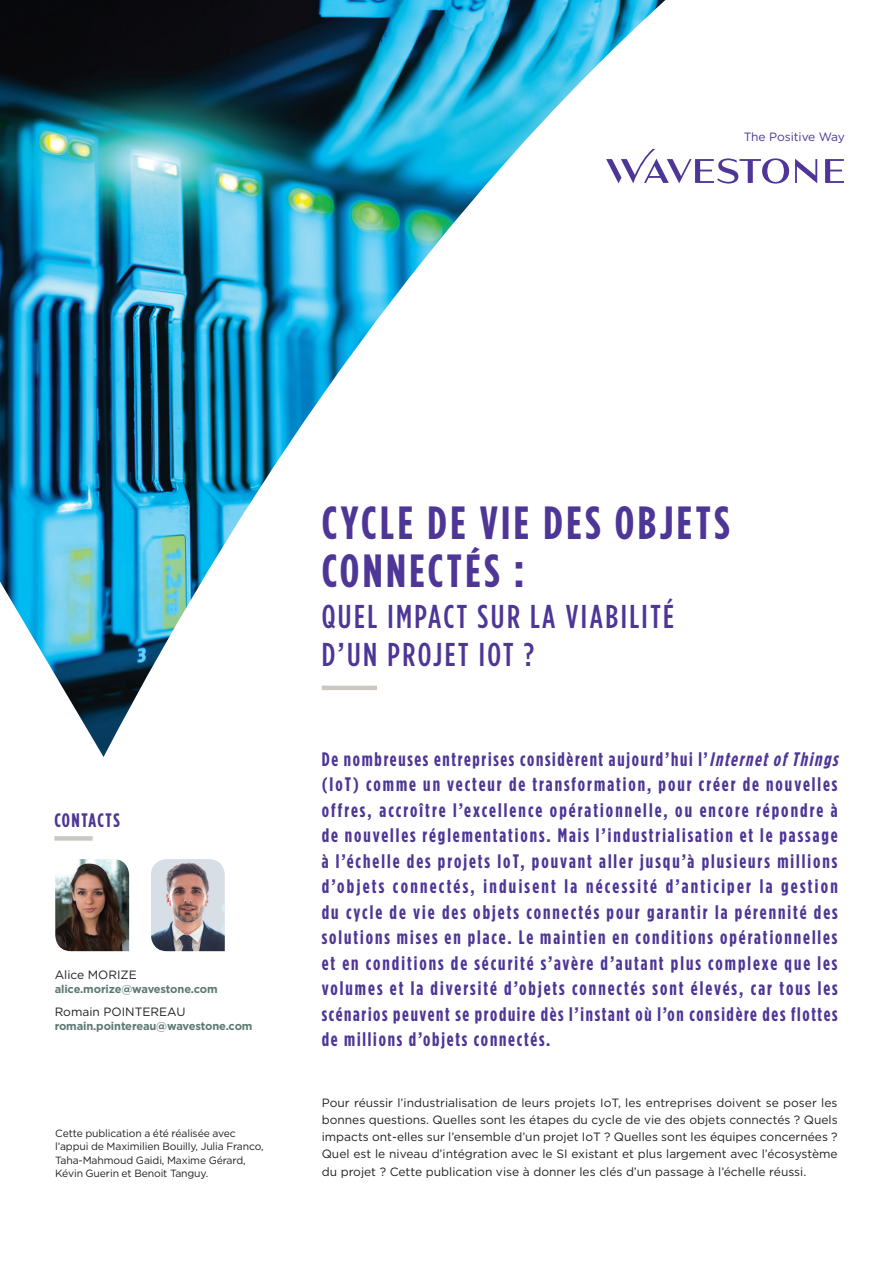
<style>
.page{position:relative;width:893px;height:1263px;background:#fff}
.page>*{position:absolute;margin:0;border:0;box-sizing:border-box;transform-origin:0 0}
.t1{font:700 46.5px/48px "Gotham Condensed";letter-spacing:.075em;color:#4e3696}
.t2{font:500 33px/37.5px "Gotham Condensed";letter-spacing:.075em;color:#4e3696}
.t3{font:700 19.5px/25.5px "Gotham Condensed";letter-spacing:.1em;color:#4e3696}
.t4{font:700 19.5px "Gotham Condensed";letter-spacing:.075em;color:#4e3696}
.t5{font:12px/17.2px "Gotham";color:#231f20;text-align:justify}
.t6{font:12px "Gotham";letter-spacing:-.005em;color:#4e3696}
.t7{font:700 11.25px "Gotham";letter-spacing:-.01em;color:#5d7872}
.t8{font:10.5px/13.5px "Gotham";letter-spacing:-.01em;color:#231f20}
.s1{font-style:italic}
</style>
<div class="page">
<img style="left:0;top:0;width:665px;height:757px">
<img style="left:55px;top:859px;width:74px;height:92px">
<img style="left:151px;top:859px;width:74px;height:92px">
<svg style="left:825px;top:159px;width:19px;height:24px"></svg>
<svg style="left:795px;top:159px;width:22px;height:24px"></svg>
<svg style="left:606px;top:149px;width:183px;height:35px"></svg>
<hr style="left:322px;top:686px;width:55px;height:4px;background:#ccc8c1">
<div style="left:54px;top:836px;width:39px;height:5px;background:#ccc8c1"></div>
<p class="t6" style="left:744px;top:129px;width:103px">The Positive Way</p>
<p class="t4" style="left:54px;top:808px;width:67px">CONTACTS</p>
<p class="t5" style="left:55px;top:966px;width:84px">Alice MORIZE</p>
<p class="t7" style="left:55px;top:981px;width:164px">alice.morize@wavestone.com</p>
<p class="t5" style="left:55px;top:1003px;width:132px">Romain POINTEREAU</p>
<p class="t7" style="left:55px;top:1018px;width:199px">romain.pointereau@wavestone.com</p>
<p class="t8" style="left:55px;top:1126px;width:210px">Cette publication a été réalisée avec l’appui de Maximilien Bouilly, Julia Franco, Taha-Mahmoud Gaidi, Maxime Gérard, Kévin Guerin et Benoit Tanguy.</p>
<h1 class="t1" style="left:322px;top:498px;width:409px">CYCLE DE VIE DES OBJETS<br>CONNECTÉS :</h1>
<h2 class="t2" style="left:322px;top:597px;width:354px">QUEL IMPACT SUR LA VIABILITÉ<br>D’UN PROJET IOT ?</h2>
<p class="t3" style="left:322px;top:746px;width:522px">De nombreuses entreprises considèrent aujourd’hui l’<span class="s1">InternetofThings </span>(IoT) comme un vecteur de transformation, pour créer de nouvelles offres, accroître l’excellence opérationnelle, ou encore répondre à de nouvelles réglementations. Mais l’industrialisation et le passage à l’échelle des projets IoT, pouvant aller jusqu’à plusieurs millions d’objets connectés, induisent la nécessité d’anticiper la gestion du cycle de vie des objets connectés pour garantir la pérennité des solutions mises en place. Le maintien en conditions opérationnelles et en conditions de sécurité s’avère d’autant plus complexe que les volumes et la diversité d’objets connectés sont élevés, car tous les scénarios peuvent se produire dès l’instant où l’on considère des flottes de millions d’objets connectés.</p>
<p class="t5" style="left:322px;top:1093px;width:517px">Pour réussir l’industrialisation de leurs projets IoT, les entreprises doivent se poser les bonnes questions. Quelles sont les étapes du cycle de vie des objets connectés ? Quels impacts ont-elles sur l’ensemble d’un projet IoT ? Quelles sont les équipes concernées ?<br>Quel est le niveau d’intégration avec le SI existant et plus largement avec l’écosystème du projet ? Cette publication vise à donner les clés d’un passage à l’échelle réussi.</p>
</div>
